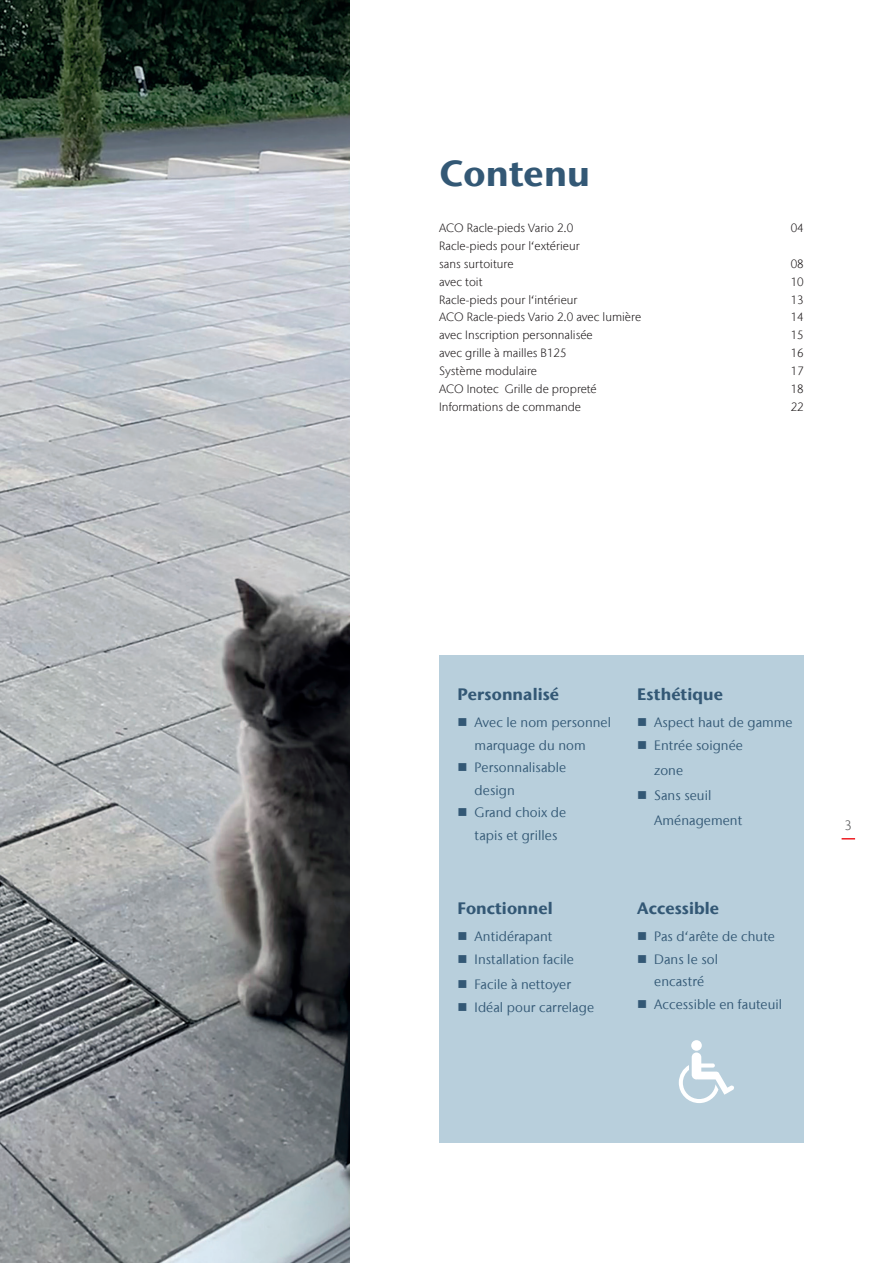
<style>
.page{position:relative;width:893px;height:1263px;background:#fff}
.page>*{position:absolute;margin:0;border:0;box-sizing:border-box;transform-origin:0 0}
.Accentuation{font:700 36px "Stone Sans IIITC Com";letter-spacing:.005em;color:#335875}
.Intermediate_heading{font:700 16.5px "Stone Sans IIITC Com";letter-spacing:.005em;color:#335875}
.Intermediate_heading-2{font:13.5px/22.5px "Stone Sans IIITC Com";letter-spacing:.005em;color:#335875}
.t1{font:300 13.5px "Stone Sans IIITC Com";color:#57585a}
.t2{font:300 12px "Stone Sans IIITC Com";color:#231f20}
</style>
<div class="page">
<svg style="left:842px;top:838px;width:13px;height:1px"></svg>
<img style="left:0;top:0;width:350px;height:1263px">
<div style="left:439px;top:656px;width:364px;height:487px;background:#b8cfdc"></div>
<svg style="left:679px;top:1040px;width:55px;height:63px"></svg>
<p class="Accentuation" style="left:440px;top:150px;width:152px">Contenu</p>
<p class="t2" style="left:439px;top:221px;width:136px">ACO Racle-pieds Vario 2.0</p>
<p class="t2" style="left:791px;top:221px;width:15px">04</p>
<p class="t2" style="left:439px;top:238px;width:142px">Racle-pieds pour l‘extérieur</p>
<p class="t2" style="left:439px;top:256px;width:76px">sans surtoiture</p>
<p class="t2" style="left:791px;top:256px;width:15px">08</p>
<p class="t2" style="left:439px;top:274px;width:45px">avec toit</p>
<p class="t2" style="left:791px;top:274px;width:15px">10</p>
<p class="t2" style="left:439px;top:292px;width:140px">Racle-pieds pour l‘intérieur</p>
<p class="t2" style="left:791px;top:292px;width:15px">13</p>
<p class="t2" style="left:439px;top:310px;width:203px">ACO Racle-pieds Vario 2.0 avec lumière</p>
<p class="t2" style="left:791px;top:310px;width:15px">14</p>
<p class="t2" style="left:439px;top:328px;width:155px">avec Inscription personnalisée</p>
<p class="t2" style="left:791px;top:328px;width:15px">15</p>
<p class="t2" style="left:439px;top:346px;width:129px">avec grille à mailles B125</p>
<p class="t2" style="left:791px;top:346px;width:15px">16</p>
<p class="t2" style="left:439px;top:363px;width:99px">Système modulaire</p>
<p class="t2" style="left:791px;top:363px;width:15px">17</p>
<p class="t2" style="left:439px;top:381px;width:159px">ACO Inotec Grille de propreté</p>
<p class="t2" style="left:791px;top:381px;width:15px">18</p>
<p class="t2" style="left:439px;top:399px;width:143px">Informations de commande</p>
<p class="t2" style="left:791px;top:399px;width:15px">22</p>
<p class="Intermediate_heading" style="left:458px;top:683px;width:103px">Personnalisé</p>
<p class="Intermediate_heading-2" style="left:475px;top:711px;width:138px;text-indent:-17px">■ Avec le nom personnel marquage du nom</p>
<p class="Intermediate_heading-2" style="left:475px;top:756px;width:93px;text-indent:-17px">■ Personnalisable design</p>
<p class="Intermediate_heading-2" style="left:458px;top:801px;width:110px;text-align:center">■ Grand choix de tapis et grilles</p>
<p class="Intermediate_heading" style="left:458px;top:898px;width:97px">Fonctionnel</p>
<p class="Intermediate_heading-2" style="left:458px;top:925px;width:96px">■ Antidérapant</p>
<p class="Intermediate_heading-2" style="left:458px;top:948px;width:118px">■ Installation facile</p>
<p class="Intermediate_heading-2" style="left:458px;top:973px;width:115px">■ Facile à nettoyer</p>
<p class="Intermediate_heading-2" style="left:458px;top:995px;width:138px">■ Idéal pour carrelage</p>
<p class="Intermediate_heading" style="left:637px;top:683px;width:87px">Esthétique</p>
<p class="Intermediate_heading-2" style="left:637px;top:711px;width:157px">■ Aspect haut de gamme</p>
<p class="Intermediate_heading-2" style="left:654px;top:732px;width:90px;line-height:25.2px;text-indent:-17px">■ Entrée soignée zone</p>
<p class="Intermediate_heading-2" style="left:654px;top:782px;width:90px;line-height:25.2px;text-indent:-17px">■ Sans seuil<br>Aménagement</p>
<p class="Intermediate_heading" style="left:637px;top:898px;width:84px">Accessible</p>
<p class="Intermediate_heading-2" style="left:637px;top:925px;width:139px">■ Pas d‘arête de chute</p>
<p class="Intermediate_heading-2" style="left:637px;top:948px;width:82px;text-align:center">■ Dans le sol encastré</p>
<p class="Intermediate_heading-2" style="left:637px;top:993px;width:147px">■ Accessible en fauteuil</p>
<p class="t1" style="left:845px;top:816px;width:9px">3</p>
</div>
